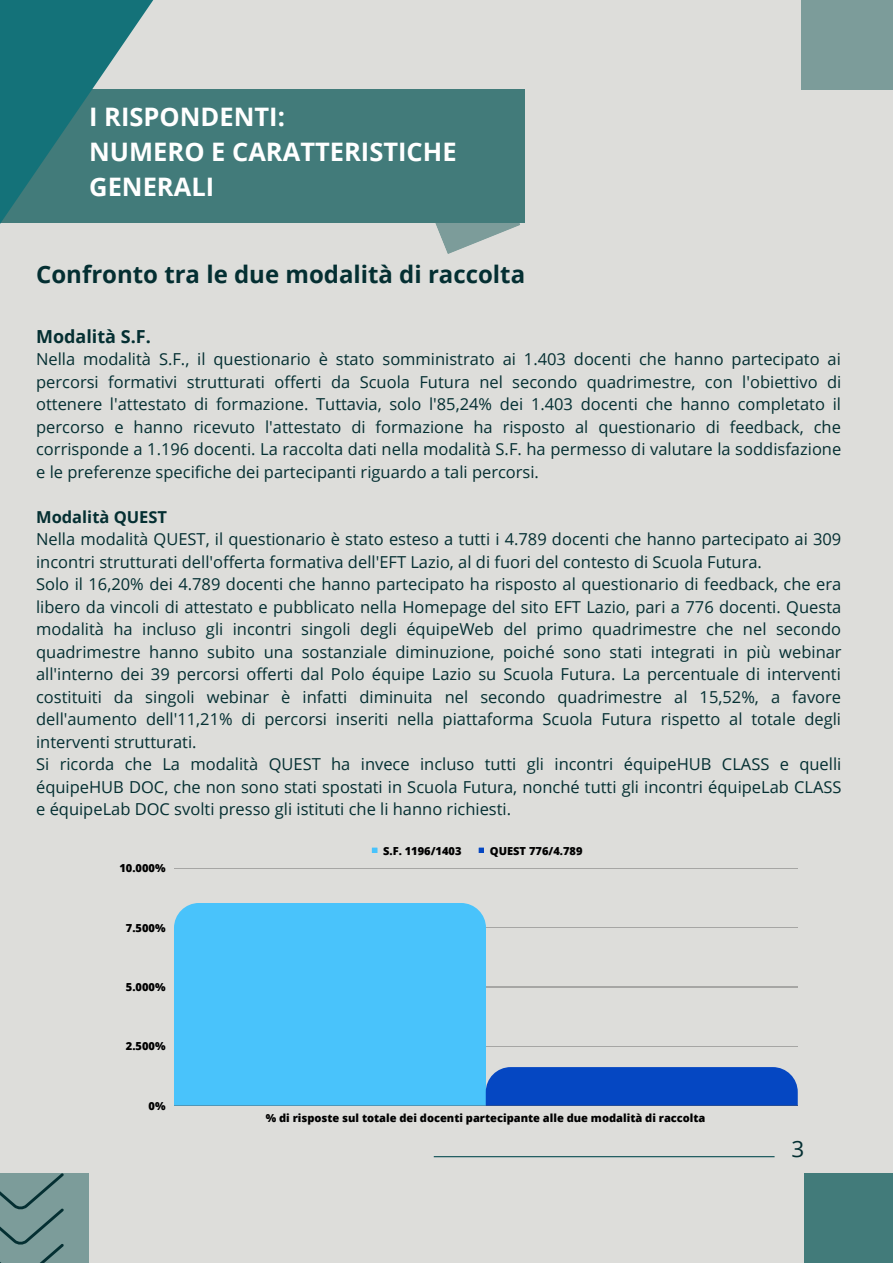
<style>
.page{position:relative;width:893px;height:1264px;background:#fff}
.page>*{position:absolute;margin:0;border:0;box-sizing:border-box;transform-origin:0 0}
.t1{font:700 25.5px/34.8px "Open Sans";color:#fff}
.t2{font:700 24px "Open Sans";color:#042f32}
.t3{font:22.5px "Open Sans";color:#042f32}
.t4{font:700 18px "Open Sans";color:#042f32}
.t5{font:16.5px/22.5px "Open Sans";color:#042f32;text-align:justify}
.t6{font:700 16.5px "Open Sans";color:#042f32}
.t7{font:800 11.1px "Open Sans";color:#000}
</style>
<div class="page">
<div style="left:0;top:0;width:892px;height:1262px;background:#ddddda"></div>
<div style="left:0;top:1173px;width:89px;height:89px;background:#7c9c9a"></div>
<div style="left:804px;top:1173px;width:88px;height:89px;background:#427b7a"></div>
<hr style="left:434px;top:1156px;width:340px;height:1px;background:#0a4e53">
<svg style="left:0;top:1173px;width:64px;height:89px"></svg>
<svg style="left:372px;top:847px;width:5px;height:6px"></svg>
<svg style="left:478px;top:847px;width:6px;height:6px"></svg>
<hr style="left:174px;top:868px;width:623px;height:1px;background:#000">
<hr style="left:174px;top:927px;width:623px;height:1px;background:#000">
<hr style="left:174px;top:986px;width:623px;height:1px;background:#000">
<hr style="left:174px;top:1045px;width:623px;height:1px;background:#000">
<hr style="left:174px;top:1105px;width:623px;height:1px;background:#000">
<div style="left:174px;top:903px;width:312px;height:202px;background:#49c3fb"></div>
<div style="left:485px;top:1067px;width:312px;height:38px;background:#0547c2"></div>
<div style="left:801px;top:0;width:91px;height:90px;background:#7c9c9a"></div>
<svg style="left:435px;top:223px;width:85px;height:31px"></svg>
<div style="left:0;top:89px;width:524px;height:134px;background:#427b7a"></div>
<svg style="left:0;top:0;width:154px;height:224px"></svg>
<p class="t1" style="left:89px;top:99px;width:197px">I RISPONDENTI:</p>
<p class="t1" style="left:89px;top:134px;width:369px">NUMERO E CARATTERISTICHE<br>GENERALI</p>
<p class="t2" style="left:36px;top:258px;width:490px">Confronto tra le due modalità di raccolta</p>
<p class="t4" style="left:36px;top:324px;width:116px">Modalità S.F.</p>
<p class="t5" style="left:36px;top:348px;width:806px">Nella modalità S.F., il questionario è stato somministrato ai 1.403 docenti che hanno partecipato ai percorsi formativi strutturati offerti da Scuola Futura nel secondo quadrimestre, con l'obiettivo di ottenere l'attestato di formazione. Tuttavia, solo l'85,24% dei 1.403 docenti che hanno completato il percorso e hanno ricevuto l'attestato di formazione ha risposto al questionario di feedback, che corrisponde a 1.196 docenti. La raccolta dati nella modalità S.F. ha permesso di valutare la soddisfazione e le preferenze specifiche dei partecipanti riguardo a tali percorsi.</p>
<p class="t6" style="left:36px;top:505px;width:132px">Modalità QUEST</p>
<p class="t5" style="left:36px;top:527px;width:806px">Nella modalità QUEST, il questionario è stato esteso a tutti i 4.789 docenti che hanno partecipato ai 309 incontri strutturati dell'offerta formativa dell'EFT Lazio, al di fuori del contesto di Scuola Futura.</p>
<p class="t5" style="left:36px;top:572px;width:807px">Solo il 16,20% dei 4.789 docenti che hanno partecipato ha risposto al questionario di feedback, che era libero da vincoli di attestato e pubblicato nella Homepage del sito EFT Lazio, pari a 776 docenti. Questa modalità ha incluso gli incontri singoli degli équipeWeb del primo quadrimestre che nel secondo quadrimestre hanno subito una sostanziale diminuzione, poiché sono stati integrati in più webinar all'interno dei 39 percorsi offerti dal Polo équipe Lazio su Scuola Futura. La percentuale di interventi costituiti da singoli webinar è infatti diminuita nel secondo quadrimestre al 15,52%, a favore dell'aumento dell'11,21% di percorsi inseriti nella piattaforma Scuola Futura rispetto al totale degli interventi strutturati.</p>
<p class="t5" style="left:36px;top:752px;width:806px">Si ricorda che La modalità QUEST ha invece incluso tutti gli incontri équipeHUB CLASS e quelli équipeHUB DOC, che non sono stati spostati in Scuola Futura, nonché tutti gli incontri équipeLab CLASS e équipeLab DOC svolti presso gli istituti che li hanno richiesti.</p>
<p class="t7" style="left:383px;top:842px;width:80px">S.F. 1196/1403</p>
<p class="t7" style="left:490px;top:842px;width:94px">QUEST 776/4.789</p>
<p class="t7" style="left:119px;top:860px;width:48px">10.000%</p>
<p class="t7" style="left:126px;top:919px;width:41px">7.500%</p>
<p class="t7" style="left:126px;top:979px;width:41px">5.000%</p>
<p class="t7" style="left:126px;top:1038px;width:41px">2.500%</p>
<p class="t7" style="left:148px;top:1097px;width:18px">0%</p>
<p class="t7" style="left:266px;top:1109px;width:441px">% di risposte sul totale dei docenti partecipante alle due modalità di raccolta</p>
<p class="t3" style="left:791px;top:1132px;width:14px">3</p>
</div>
